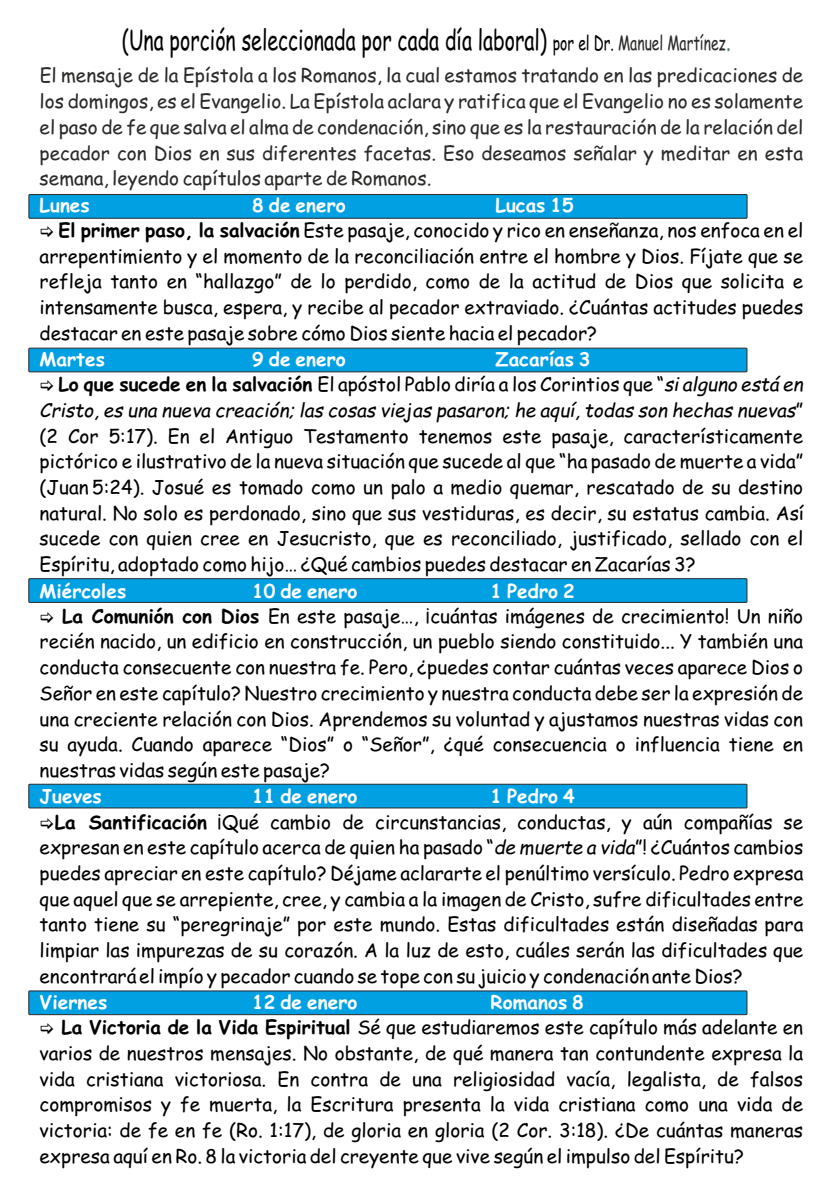
<style>
.page{position:relative;width:840px;height:1191px;background:#fff}
.page>*{position:absolute;margin:0;border:0;box-sizing:border-box;transform-origin:0 0}
.t1{font:28px "Comic Sans MS";color:#000;scale:.7 1}
.t2{font:19px "Comic Sans MS";color:#000}
.t3{font:19px/25.6px "Comic Sans MS";color:#2b2a29;text-align:justify}
.t4{font:700 19px "Comic Sans MS";color:#fefefe}
.t5{font:italic 19px "Comic Sans MS";color:#000}
.s1{font-size:19.8px}
.s2{font-size:19.8px;color:#2b2a29}
.s3{font-size:27.2px;color:#5b7674}
.s4{font-weight:700}
.s5{font-style:italic}
.s6{font-style:normal}
</style>
<div class="page">
<div style="left:29px;top:578px;width:717px;height:24px;background:#00a0e3;border:1px solid #2b2a29"></div>
<div style="left:29px;top:784px;width:717px;height:24px;background:#00a0e3;border:1px solid #2b2a29"></div>
<div style="left:29px;top:348px;width:717px;height:24px;background:#00a0e3;border:1px solid #2b2a29"></div>
<div style="left:29px;top:194px;width:717px;height:24px;background:#00a0e3;border:1px solid #2b2a29"></div>
<div style="left:29px;top:990px;width:717px;height:24px;background:#00a0e3;border:1px solid #2b2a29"></div>
<h1 class="t1" style="left:122px;top:28px;width:870px">(Una porción seleccionada por cada día laboral) <span class="s1">por el Dr.</span> <span class="s2">Manuel Martínez</span><span class="s3">.</span></h1>
<p class="t3" style="left:40px;top:65px;width:764px">El mensaje de la Epístola a los Romanos, la cual estamos tratando en las predicaciones de los domingos, es el Evangelio. La Epístola aclara y ratifica que el Evangelio no es solamente el paso de fe que salva el alma de condenación, sino que es la restauración de la relación del pecador con Dios en sus diferentes facetas. Eso deseamos señalar y meditar en esta semana, leyendo capítulos aparte de Romanos.</p>
<p class="t4" style="left:40px;top:196px;width:52px">Lunes</p>
<p class="t4" style="left:252px;top:196px;width:95px">8 de enero</p>
<p class="t4" style="left:495px;top:196px;width:80px">Lucas 15</p>
<p class="t2" style="left:59px;top:222px;width:745px"><span class="s4">El primer paso, la salvación</span> Este pasaje, conocido y rico en enseñanza, nos enfoca en el</p>
<p class="t2" style="left:40px;top:247px;width:764px">arrepentimiento y el momento de la reconciliación entre el hombre y Dios. Fíjate que se</p>
<p class="t2" style="left:40px;top:273px;width:764px">refleja tanto en “hallazgo” de lo perdido, como de la actitud de Dios que solicita e</p>
<p class="t2" style="left:40px;top:299px;width:764px">intensamente busca, espera, y recibe al pecador extraviado. ¿Cuántas actitudes puedes</p>
<p class="t2" style="left:40px;top:324px;width:559px">destacar en este pasaje sobre cómo Dios siente hacia el pecador?</p>
<p class="t4" style="left:40px;top:351px;width:67px">Martes</p>
<p class="t4" style="left:252px;top:351px;width:95px">9 de enero</p>
<p class="t4" style="left:495px;top:351px;width:96px">Zacarías 3</p>
<p class="t2" style="left:58px;top:376px;width:746px"><span class="s4">Lo que sucede en la salvación</span> El apóstol Pablo diría a los Corintios que “<span class="s5">si alguno está en</span></p>
<p class="t5" style="left:40px;top:402px;width:764px">Cristo, es una nueva creación; las cosas viejas pasaron; he aquí, todas son hechas nuevas<span class="s6">”</span></p>
<p class="t2" style="left:40px;top:427px;width:764px">(2 Cor 5:17). En el Antiguo Testamento tenemos este pasaje, característicamente</p>
<p class="t2" style="left:40px;top:453px;width:764px">pictórico e ilustrativo de la nueva situación que sucede al que “ha pasado de muerte a vida”</p>
<p class="t2" style="left:40px;top:479px;width:764px">(Juan 5:24). Josué es tomado como un palo a medio quemar, rescatado de su destino</p>
<p class="t2" style="left:40px;top:504px;width:765px">natural. No solo es perdonado, sino que sus vestiduras, es decir, su estatus cambia. Así</p>
<p class="t2" style="left:40px;top:530px;width:764px">sucede con quien cree en Jesucristo, que es reconciliado, justificado, sellado con el</p>
<p class="t2" style="left:40px;top:556px;width:657px">Espíritu, adoptado como hijo… ¿Qué cambios puedes destacar en Zacarías 3?</p>
<p class="t4" style="left:40px;top:582px;width:88px">Miércoles</p>
<p class="t4" style="left:252px;top:582px;width:107px">10 de enero</p>
<p class="t4" style="left:490px;top:582px;width:86px">1 Pedro 2</p>
<p class="t2" style="left:62px;top:607px;width:742px"><span class="s4">La Comunión con Dios</span> En este pasaje…, ¡cuántas imágenes de crecimiento! Un niño</p>
<p class="t2" style="left:40px;top:633px;width:764px">recién nacido, un edificio en construcción, un pueblo siendo constituido... Y también una</p>
<p class="t2" style="left:40px;top:659px;width:764px">conducta consecuente con nuestra fe. Pero, ¿puedes contar cuántas veces aparece Dios o</p>
<p class="t2" style="left:40px;top:684px;width:764px">Señor en este capítulo? Nuestro crecimiento y nuestra conducta debe ser la expresión de</p>
<p class="t2" style="left:40px;top:710px;width:764px">una creciente relación con Dios. Aprendemos su voluntad y ajustamos nuestras vidas con</p>
<p class="t2" style="left:40px;top:736px;width:764px">su ayuda. Cuando aparece “Dios” o “Señor”, ¿qué consecuencia o influencia tiene en</p>
<p class="t2" style="left:40px;top:761px;width:292px">nuestras vidas según este pasaje?</p>
<p class="t4" style="left:40px;top:788px;width:64px">Jueves</p>
<p class="t4" style="left:252px;top:788px;width:107px">11 de enero</p>
<p class="t4" style="left:490px;top:788px;width:86px">1 Pedro 4</p>
<p class="t2" style="left:55px;top:813px;width:749px"><span class="s4">La Santificación</span> ¡Qué cambio de circunstancias, conductas, y aún compañías se</p>
<p class="t2" style="left:40px;top:839px;width:765px">expresan en este capítulo acerca de quien ha pasado “<span class="s5">de muerte a vida</span>”! ¿Cuántos cambios</p>
<p class="t2" style="left:40px;top:864px;width:765px">puedes apreciar en este capítulo? Déjame aclararte el penúltimo versículo. Pedro expresa</p>
<p class="t2" style="left:40px;top:890px;width:765px">que aquel que se arrepiente, cree, y cambia a la imagen de Cristo, sufre dificultades entre</p>
<p class="t2" style="left:40px;top:916px;width:764px">tanto tiene su “peregrinaje” por este mundo. Estas dificultades están diseñadas para</p>
<p class="t2" style="left:40px;top:941px;width:764px">limpiar las impurezas de su corazón. A la luz de esto, cuáles serán las dificultades que</p>
<p class="t2" style="left:40px;top:967px;width:704px">encontrará el impío y pecador cuando se tope con su juicio y condenación ante Dios?</p>
<p class="t4" style="left:40px;top:994px;width:69px">Viernes</p>
<p class="t4" style="left:252px;top:994px;width:107px">12 de enero</p>
<p class="t4" style="left:490px;top:994px;width:95px">Romanos 8</p>
<p class="t2" style="left:61px;top:1019px;width:742px"><span class="s4">La Victoria de la Vida Espiritual</span> Sé que estudiaremos este capítulo más adelante en</p>
<p class="t2" style="left:40px;top:1044px;width:764px">varios de nuestros mensajes. No obstante, de qué manera tan contundente expresa la</p>
<p class="t2" style="left:40px;top:1070px;width:764px">vida cristiana victoriosa. En contra de una religiosidad vacía, legalista, de falsos</p>
<p class="t2" style="left:40px;top:1096px;width:764px">compromisos y fe muerta, la Escritura presenta la vida cristiana como una vida de</p>
<p class="t2" style="left:40px;top:1122px;width:764px">victoria: de fe en fe (Ro. 1:17), de gloria en gloria (2 Cor. 3:18). ¿De cuántas maneras</p>
<p class="t2" style="left:40px;top:1147px;width:705px">expresa aquí en Ro. 8 la victoria del creyente que vive según el impulso del Espíritu?</p>
</div>
